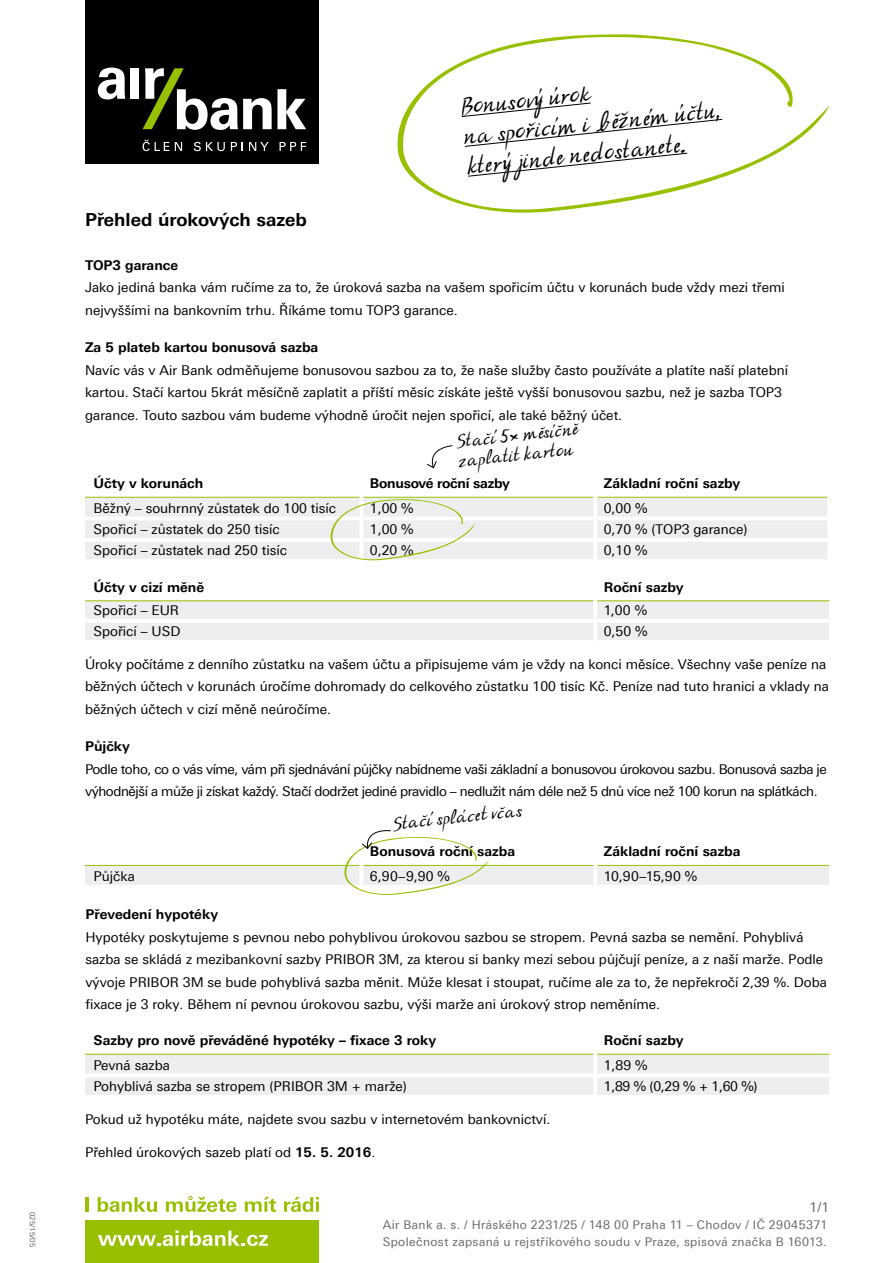
<style>
.page{position:relative;width:893px;height:1263px;background:#fff}
.page>*{position:absolute;margin:0;border:0;box-sizing:border-box;transform-origin:0 0}
.t1{font:700 19.5px/30px "Air Bank Script";color:#000}
.t2{font:700 18px "Linotype Univers 630";color:#000}
.t3{font:700 15px/19.5px "Air Bank Script";color:#000}
.t4{font:13.5px/22.5px "Linotype Univers 430";color:#000}
.t5{font:13.5px/22.5px "Linotype Univers 430";letter-spacing:-.03em;color:#000}
.t6{font:700 13.5px "Linotype Univers 630";color:#000}
.t7{font:700 13.5px "Linotype Univers 630";letter-spacing:-.02em;color:#000}
.t8{font:13.5px "Linotype Univers 430";color:#68676c}
.t9{font:12px/17.1px "Linotype Univers 430";letter-spacing:.03em;color:#68676c}
.t10{font:7.5px "Linotype Univers 430";color:#68676c}
.s1{font-family:"Linotype Univers 630";font-weight:700}
</style>
<div class="page">
<hr style="left:85px;top:1197px;width:3px;height:15px;background:#98c000">
<svg style="left:98px;top:1197px;width:59px;height:15px"></svg>
<svg style="left:166px;top:1196px;width:71px;height:16px"></svg>
<svg style="left:245px;top:1197px;width:31px;height:15px"></svg>
<svg style="left:284px;top:1197px;width:35px;height:15px"></svg>
<div style="left:85px;top:1220px;width:234px;height:43px;background:#98c000"></div>
<svg style="left:98px;top:1230px;width:170px;height:16px"></svg>
<div style="left:85px;top:0;width:234px;height:164px;background:#000"></div>
<svg style="left:98px;top:68px;width:27px;height:31px"></svg>
<div style="left:130px;top:68px;width:9px;height:31px;background:#fff"></div>
<svg style="left:143px;top:68px;width:163px;height:62px"></svg>
<svg style="left:175px;top:142px;width:7px;height:9px"></svg>
<svg style="left:194px;top:142px;width:31px;height:9px"></svg>
<svg style="left:231px;top:142px;width:12px;height:9px"></svg>
<svg style="left:249px;top:142px;width:20px;height:9px"></svg>
<svg style="left:280px;top:142px;width:26px;height:9px"></svg>
<svg style="left:143px;top:140px;width:26px;height:11px"></svg>
<div style="left:85px;top:601px;width:744px;height:39px;background:#edeeef"></div>
<hr style="left:85px;top:600px;width:508px;height:1px;background:#98c000">
<hr style="left:597px;top:600px;width:232px;height:1px;background:#98c000">
<hr style="left:85px;top:619px;width:508px;height:3px;background:#fff">
<hr style="left:597px;top:619px;width:232px;height:3px;background:#fff">
<hr style="left:593px;top:601px;width:4px;height:20px;background:#fff">
<hr style="left:593px;top:621px;width:4px;height:23px;background:#fff">
<div style="left:85px;top:1053px;width:744px;height:42px;background:#edeeef"></div>
<hr style="left:593px;top:1026px;width:4px;height:28px;background:#fff">
<hr style="left:85px;top:1054px;width:508px;height:1px;background:#98c000">
<hr style="left:597px;top:1054px;width:232px;height:1px;background:#98c000">
<hr style="left:593px;top:1054px;width:4px;height:21px;background:#fff">
<hr style="left:593px;top:1075px;width:4px;height:23px;background:#fff">
<hr style="left:85px;top:1073px;width:508px;height:4px;background:#fff">
<hr style="left:597px;top:1073px;width:232px;height:4px;background:#fff">
<svg style="left:397px;top:34px;width:432px;height:179px"></svg>
<svg style="left:85px;top:445px;width:743px;height:116px"></svg>
<svg style="left:85px;top:830px;width:744px;height:65px"></svg>
<p class="t10" style="left:37px;top:1212px;width:37px;rotate:90deg">025/15/05</p>
<h1 class="t1" style="left:459px;top:93px;width:260px;rotate:-6deg">Bonusový úrok<br>na spořicím i běžném účtu, který jinde nedostanete.</h1>
<h2 class="t2" style="left:85px;top:208px;width:223px">Přehled úrokových sazeb</h2>
<p class="t6" style="left:85px;top:257px;width:95px">TOP3 garance</p>
<p class="t4" style="left:85px;top:276px;width:701px">Jako jediná banka vám ručíme za to, že úroková sazba na vašem spořicím účtu v korunách bude vždy mezi třemi nejvyššími na bankovním trhu. Říkáme tomu TOP3 garance.</p>
<p class="t6" style="left:85px;top:339px;width:235px">Za 5 plateb kartou bonusová sazba</p>
<p class="t4" style="left:85px;top:359px;width:704px">Navíc vás v Air Bank odměňujeme bonusovou sazbou za to, že naše služby často používáte a platíte naší platební kartou. Stačí kartou 5krát měsíčně zaplatit a příští měsíc získáte ještě vyšší bonusovou sazbu, než je sazba TOP3 garance. Touto sazbou vám budeme výhodně úročit nejen spořicí, ale také běžný účet.</p>
<p class="t3" style="left:456px;top:432px;width:124px;rotate:-6deg">Stačí 5× měsíčně zaplatit kartou</p>
<p class="t6" style="left:94px;top:475px;width:111px">Účty v korunách</p>
<p class="t7" style="left:370px;top:475px;width:141px">Bonusové roční sazby</p>
<p class="t6" style="left:604px;top:475px;width:138px">Základní roční sazby</p>
<p class="t4" style="left:94px;top:497px;width:244px">Běžný – souhrnný zůstatek do 100 tisíc</p>
<p class="t4" style="left:370px;top:497px;width:45px">1,00 %</p>
<p class="t4" style="left:94px;top:518px;width:188px">Spořicí – zůstatek do 250 tisíc</p>
<p class="t4" style="left:370px;top:518px;width:45px">1,00 %</p>
<p class="t4" style="left:94px;top:539px;width:195px">Spořicí – zůstatek nad 250 tisíc</p>
<p class="t4" style="left:370px;top:539px;width:45px">0,20 %</p>
<p class="t4" style="left:604px;top:497px;width:145px;line-height:21.3px">0,00 %<br>0,70 % (TOP3 garance)<br>0,10 %</p>
<p class="t6" style="left:94px;top:579px;width:112px">Účty v cizí měně</p>
<p class="t6" style="left:604px;top:579px;width:81px">Roční sazby</p>
<p class="t4" style="left:94px;top:599px;width:87px">Spořicí – EUR</p>
<p class="t4" style="left:604px;top:599px;width:45px">1,00 %</p>
<p class="t4" style="left:94px;top:620px;width:88px">Spořicí – USD</p>
<p class="t4" style="left:604px;top:620px;width:45px">0,50 %</p>
<p class="t4" style="left:85px;top:653px;width:745px">Úroky počítáme z denního zůstatku na vašem účtu a připisujeme vám je vždy na konci měsíce. Všechny vaše peníze na běžných účtech v korunách úročíme dohromady do celkového zůstatku 100 tisíc Kč. Peníze nad tuto hranici a vklady na běžných účtech v cizí měně neúročíme.</p>
<p class="t6" style="left:85px;top:738px;width:46px">Půjčky</p>
<p class="t5" style="left:85px;top:758px;width:743px">Podle toho, co o vás víme, vám při sjednávání půjčky nabídneme vaši základní a bonusovou úrokovou sazbu. Bonusová sazba je výhodnější a může ji získat každý. Stačí dodržet jediné pravidlo – nedlužit nám déle než 5 dnů více než 100 korun na splátkách.</p>
<p class="t3" style="left:392px;top:815px;width:131px;rotate:-6deg">Stačí splácet včas</p>
<p class="t6" style="left:370px;top:843px;width:147px">Bonusová roční sazba</p>
<p class="t6" style="left:604px;top:843px;width:138px">Základní roční sazba</p>
<p class="t4" style="left:94px;top:865px;width:43px">Půjčka</p>
<p class="t4" style="left:370px;top:865px;width:82px">6,90–9,90 %</p>
<p class="t4" style="left:604px;top:865px;width:95px">10,90–15,90 %</p>
<p class="t6" style="left:85px;top:906px;width:134px">Převedení hypotéky</p>
<p class="t4" style="left:85px;top:926px;width:743px">Hypotéky poskytujeme s pevnou nebo pohyblivou úrokovou sazbou se stropem. Pevná sazba se nemění. Pohyblivá sazba se skládá z mezibankovní sazby PRIBOR 3M, za kterou si banky mezi sebou půjčují peníze, a z naší marže. Podle vývoje PRIBOR 3M se bude pohyblivá sazba měnit. Může klesat i stoupat, ručíme ale za to, že nepřekročí 2,39 %. Doba fixace je 3 roky. Během ní pevnou úrokovou sazbu, výši marže ani úrokový strop neměníme.</p>
<p class="t6" style="left:94px;top:1032px;width:344px">Sazby pro nově převáděné hypotéky – fixace 3 roky</p>
<p class="t6" style="left:604px;top:1032px;width:81px">Roční sazby</p>
<p class="t4" style="left:94px;top:1054px;width:315px;line-height:21.3px">Pevná sazba<br>Pohyblivá sazba se stropem (PRIBOR 3M + marže)</p>
<p class="t4" style="left:604px;top:1054px;width:155px;line-height:21.3px">1,89 %<br>1,89 % (0,29 % + 1,60 %)</p>
<p class="t4" style="left:85px;top:1107px;width:467px">Pokud už hypotéku máte, najdete svou sazbu v internetovém bankovnictví.</p>
<p class="t4" style="left:85px;top:1141px;width:292px">Přehled úrokových sazeb platí od <span class="s1">15. 5. 2016</span>.</p>
<p class="t8" style="left:810px;top:1199px;width:21px">1/1</p>
<p class="t9" style="left:383px;top:1216px;width:446px">Air Bank a. s. / Hráského 2231/25 / 148 00 Praha 11 – Chodov / IČ 29045371<br>Společnost zapsaná u rejstříkového soudu v Praze, spisová značka B 16013.</p>
</div>
